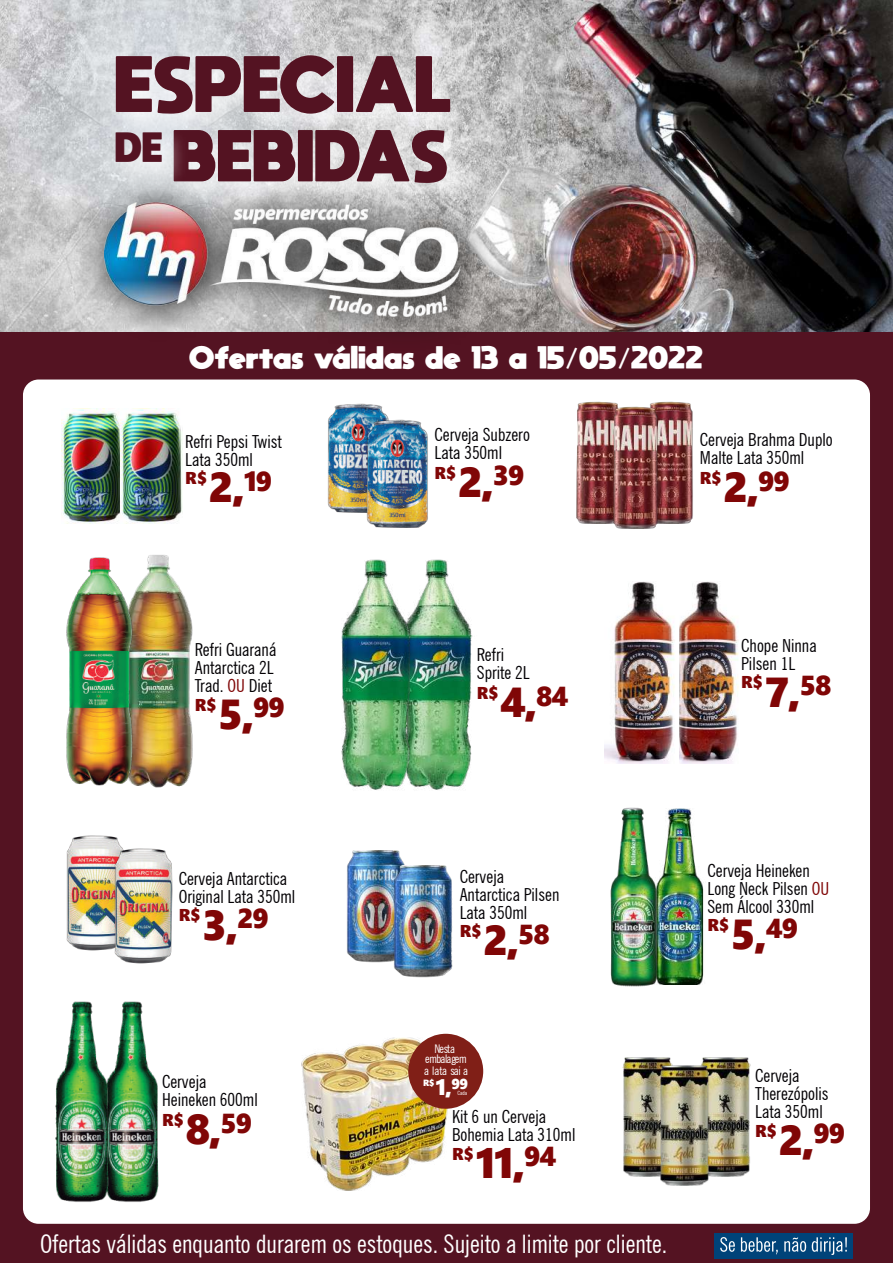
<style>
.page{position:relative;width:893px;height:1263px;background:#fff}
.page>*{position:absolute;margin:0;border:0;box-sizing:border-box;transform-origin:0 0}
.t1{font:800 55.8px "moon get";letter-spacing:.02em;color:#541322}
.t2{font:800 51.3px "moon get";letter-spacing:.02em;color:#541322}
.t3{font:41.85px "Segoe UI Black";color:#800606}
.t4{font:condensed 25.5px "News Gothic BT";color:#fff}
.t5{font:800 22.35px "moon get";letter-spacing:.015em;color:#fff;scale:1.04 1}
.t6{font:22.05px "Segoe UI Black";color:#fff}
.t7{font:condensed 18px/18px "News Gothic BT";color:#030004}
.t8{font:17.1px "Segoe UI Black";color:#800606}
.t9{font:condensed 11.85px/21.8px "News Gothic BT";letter-spacing:-.02em;color:#fff;text-align:center}
.t10{font:9px "Segoe UI Black";color:#fff}
.t11{font:condensed 5.7px "News Gothic BT";color:#fff}
.s1{color:#800606}
</style>
<div class="page">
<img style="left:0;top:0;width:893px;height:333px">
<div style="left:0;top:333px;width:893px;height:48px;background:#541322"></div>
<div style="left:0;top:338px;width:893px;height:925px;background:#541322"></div>
<img style="left:63px;top:160px;width:446px;height:173px">
<img style="left:104px;top:206px;width:356px;height:110px">
<div style="left:714px;top:1233px;width:139px;height:26px;background:#004379"></div>
<svg style="left:720px;top:1237px;width:15px;height:15px"></svg>
<svg style="left:741px;top:1237px;width:37px;height:17px"></svg>
<svg style="left:784px;top:1237px;width:22px;height:15px"></svg>
<svg style="left:812px;top:1237px;width:35px;height:18px"></svg>
<div style="left:23px;top:379px;width:847px;height:845px;background:#fff;border-radius:16px"></div>
<img style="left:104px;top:39px;width:408px;height:127px">
<img style="left:162px;top:113px;width:320px;height:121px">
<img style="left:104px;top:118px;width:92px;height:88px">
<img style="left:679px;top:581px;width:60px;height:182px">
<img style="left:605px;top:581px;width:70px;height:182px">
<img style="left:301px;top:1037px;width:147px;height:153px">
<div style="left:408px;top:1034px;width:75px;height:75px;background:#801f17;border-radius:50%"></div>
<img style="left:576px;top:401px;width:42px;height:123px">
<img style="left:650px;top:401px;width:43px;height:123px">
<img style="left:609px;top:405px;width:51px;height:123px">
<img style="left:61px;top:408px;width:121px;height:115px">
<img style="left:702px;top:1057px;width:49px;height:120px">
<img style="left:622px;top:1057px;width:49px;height:120px">
<img style="left:659px;top:1063px;width:51px;height:122px">
<img style="left:115px;top:1001px;width:44px;height:201px">
<img style="left:55px;top:1001px;width:60px;height:201px">
<img style="left:327px;top:403px;width:62px;height:110px">
<img style="left:365px;top:418px;width:63px;height:110px">
<img style="left:417px;top:559px;width:56px;height:231px">
<img style="left:341px;top:559px;width:76px;height:231px">
<img style="left:136px;top:555px;width:57px;height:233px">
<img style="left:66px;top:557px;width:70px;height:229px">
<img style="left:66px;top:835px;width:54px;height:116px">
<img style="left:109px;top:845px;width:64px;height:119px">
<img style="left:347px;top:851px;width:59px;height:112px">
<img style="left:392px;top:866px;width:61px;height:111px">
<img style="left:610px;top:808px;width:44px;height:178px">
<img style="left:654px;top:808px;width:50px;height:177px">
<h1 class="t1" style="left:116px;top:49px;width:338px">ESPECIAL</h1>
<h2 class="t2" style="left:116px;top:123px;width:334px"><sup>DE</sup> BEBIDAS</h2>
<p class="t5" style="left:190px;top:343px;width:495px">Ofertas válidas de 13 a 15/05/2022</p>
<p class="t7" style="left:185px;top:432px;width:98px">Refri Pepsi Twist<br>Lata 350ml</p>
<p class="t8" style="left:185px;top:466px;width:23px">R$</p>
<h3 class="t3" style="left:209px;top:457px;width:65px">2,<sup>19</sup></h3>
<p class="t7" style="left:435px;top:425px;width:97px">Cerveja Subzero<br>Lata 350ml</p>
<p class="t8" style="left:435px;top:460px;width:23px">R$</p>
<h3 class="t3" style="left:458px;top:452px;width:68px">2,<sup>39</sup></h3>
<p class="t7" style="left:700px;top:430px;width:134px">Cerveja Brahma Duplo<br>Malte Lata 350ml</p>
<p class="t8" style="left:700px;top:465px;width:23px">R$</p>
<h3 class="t3" style="left:723px;top:457px;width:68px">2,<sup>99</sup></h3>
<p class="t7" style="left:195px;top:640px;width:83px">Refri Guaraná<br>Antarctica 2L<br>Trad. <span class="s1">OU</span> Diet</p>
<p class="t8" style="left:195px;top:692px;width:23px">R$</p>
<h3 class="t3" style="left:218px;top:684px;width:68px">5,<sup>99</sup></h3>
<p class="t7" style="left:477px;top:645px;width:54px">Refri<br>Sprite 2L</p>
<p class="t8" style="left:477px;top:680px;width:23px">R$</p>
<h3 class="t3" style="left:500px;top:672px;width:70px">4,<sup>84</sup></h3>
<p class="t7" style="left:741px;top:636px;width:77px">Chope Ninna<br>Pilsen 1L</p>
<p class="t8" style="left:741px;top:670px;width:23px">R$</p>
<h3 class="t3" style="left:765px;top:662px;width:68px">7,<sup>58</sup></h3>
<p class="t7" style="left:179px;top:869px;width:118px">Cerveja Antarctica<br>Original Lata 350ml</p>
<p class="t8" style="left:179px;top:903px;width:23px">R$</p>
<h3 class="t3" style="left:202px;top:894px;width:68px">3,<sup>29</sup></h3>
<p class="t7" style="left:162px;top:1072px;width:97px">Cerveja<br>Heineken 600ml</p>
<p class="t8" style="left:162px;top:1107px;width:23px">R$</p>
<h3 class="t3" style="left:185px;top:1099px;width:68px">8,<sup>59</sup></h3>
<p class="t7" style="left:460px;top:867px;width:101px">Cerveja<br>Antarctica Pilsen<br>Lata 350ml</p>
<p class="t8" style="left:460px;top:919px;width:23px">R$</p>
<h3 class="t3" style="left:483px;top:910px;width:68px">2,<sup>58</sup></h3>
<p class="t9" style="left:424px;top:1037px;width:45px">Nesta<br>a lata sai a</p>
<p class="t9" style="left:425px;top:1047px;width:43px">embalagem</p>
<p class="t11" style="left:457px;top:1089px;width:11px">Cada</p>
<p class="t10" style="left:423px;top:1076px;width:13px">R$</p>
<p class="t6" style="left:435px;top:1071px;width:34px">1,<sup>99</sup></p>
<p class="t7" style="left:452px;top:1107px;width:125px">Kit 6 un Cerveja<br>Bohemia Lata 310ml</p>
<p class="t8" style="left:452px;top:1141px;width:23px">R$</p>
<h3 class="t3" style="left:475px;top:1133px;width:83px">11,<sup>94</sup></h3>
<h3 class="t4" style="left:40px;top:1228px;width:629px">Ofertas válidas enquanto durarem os estoques. Sujeito a limite por cliente.</h3>
<p class="t7" style="left:707px;top:861px;width:123px">Cerveja Heineken<br>Long Neck Pilsen <span class="s1">OU<br></span>Sem Álcool 330ml</p>
<p class="t8" style="left:707px;top:912px;width:23px">R$</p>
<h3 class="t3" style="left:731px;top:904px;width:69px">5,<sup>49</sup></h3>
<p class="t7" style="left:755px;top:1067px;width:75px">Cerveja<br>Therezópolis<br>Lata 350ml</p>
<p class="t8" style="left:755px;top:1118px;width:23px">R$</p>
<h3 class="t3" style="left:778px;top:1110px;width:68px">2,<sup>99</sup></h3>
</div>
